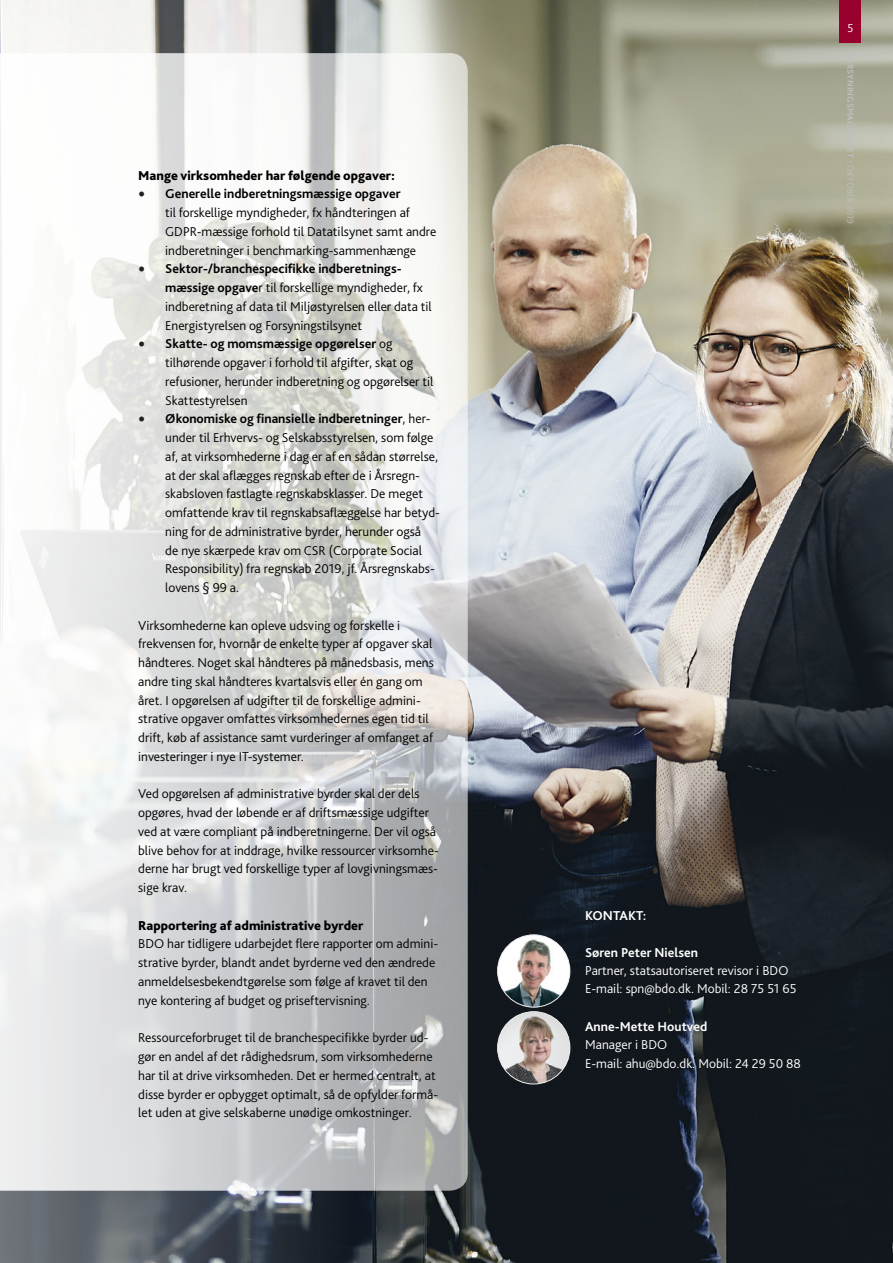
<style>
.page{position:relative;width:893px;height:1263px;background:#fff}
.page>*{position:absolute;margin:0;border:0;box-sizing:border-box;transform-origin:0 0}
.t1{font:300 13.5px/18.8px "Bliss Pro";color:#000}
.t2{font:300 13.5px/18px "Bliss Pro";color:#fff}
.t3{font:800 13.5px "Bliss Pro";color:#000}
.t4{font:700 13.5px "Bliss Pro";color:#fff}
.t5{font:300 12px "Bliss Pro";color:#fff}
.t6{font:700 9px "Bliss Pro";letter-spacing:.02em;color:#c0bfc0}
.s1{font-family:"Minion Pro";font-weight:700;font-size:18px;color:#231f20}
.s2{font-weight:700}
.s3{font-weight:300}
</style>
<div class="page">
<img style="left:0;top:0;width:893px;height:1263px">
<div style="left:840px;top:0;width:21px;height:43px;background:#98012d"></div>
<svg style="left:0;top:53px;width:468px;height:1138px"></svg>
<img style="left:498px;top:1012px;width:72px;height:72px;border-radius:36px">
<div style="left:497px;top:1011px;width:73px;height:73px;border:1px solid #e9e9e9;border-radius:50%"></div>
<img style="left:498px;top:935px;width:72px;height:72px;border-radius:36px">
<div style="left:497px;top:934px;width:73px;height:73px;border:1px solid #e9e9e9;border-radius:50%"></div>
<p class="t3" style="left:138px;top:167px;width:258px">Mange virksomheder har følgende opgaver:</p>
<p class="t1" style="left:165px;top:184px;width:273px;text-indent:-27px"><span class="s1">•</span> <span class="s2">Generelle indberetningsmæssige opgaver<br></span>til forskellige myndigheder, fx håndteringen af GDPR-mæssige forhold til Datatilsynet samt andre indberetninger i benchmarking-sammenhænge</p>
<p class="t1" style="left:165px;top:259px;width:268px;text-indent:-27px"><span class="s1">•</span> <span class="s2">Sektor-/branchespecifikke indberetnings&shy;mæssige opgave</span>r til forskellige myndigheder, fx indberetning af data til Miljøstyrelsen eller data til Energistyrelsen og Forsyningstilsynet</p>
<p class="t1" style="left:165px;top:334px;width:270px;text-indent:-27px"><span class="s1">•</span> <span class="s2">Skatte- og momsmæssige opgørelser</span> og tilhørende opgaver i forhold til afgifter, skat og refusioner, herunder indberetning og opgørelser til Skattestyrelsen</p>
<p class="t1" style="left:165px;top:409px;width:276px;text-indent:-27px"><span class="s1">•</span> <span class="s2">Økonomiske og finansielle indberetninger</span>, her&shy;under til Erhvervs- og Selskabsstyrelsen, som følge af, at virksomhederne i dag er af en sådan størrelse, at der skal aflægges regnskab efter de i Årsregn&shy;skabsloven fastlagte regnskabsklasser. De meget omfattende krav til regnskabsaflæggelse har betyd&shy;ning for de administrative byrder, herunder også<br>de nye skærpede krav om CSR (Corporate Social Responsibility) fra regnskab 2019, jf. Årsregnskabs&shy;lovens § 99 a.</p>
<p class="t1" style="left:138px;top:615px;width:297px">Virksomhederne kan opleve udsving og forskelle i frekvensen for, hvornår de enkelte typer af opgaver skal håndteres. Noget skal håndteres på månedsbasis, mens andre ting skal håndteres kvartalsvis eller én gang om året. I opgørelsen af udgifter til de forskellige admini&shy;strative opgaver omfattes virksomhedernes egen tid til drift, køb af assistance samt vurderinger af omfanget af investeringer i nye IT-systemer.</p>
<p class="t1" style="left:138px;top:784px;width:302px">Ved opgørelsen af administrative byrder skal der dels opgøres, hvad der løbende er af driftsmæssige udgifter ved at være compliant på indberetningerne. Der vil også blive behov for at inddrage, hvilke ressourcer virksomhe&shy;derne har brugt ved forskellige typer af lovgivningsmæs&shy;sige krav.</p>
<p class="t3" style="left:138px;top:917px;width:227px">Rapportering af administrative byrder</p>
<p class="t1" style="left:138px;top:934px;width:301px">BDO har tidligere udarbejdet flere rapporter om admini&shy;strative byrder, blandt andet byrderne ved den ændrede anmeldelsesbekendtgørelse som følge af kravet til den nye kontering af budget og priseftervisning.</p>
<p class="t1" style="left:138px;top:1028px;width:302px">Ressourceforbruget til de branchespecifikke byrder ud&shy;gør en andel af det rådighedsrum, som virksomhederne har til at drive virksomheden. Det er hermed centralt, at disse byrder er opbygget optimalt, så de opfylder formå&shy;let uden at give selskaberne unødige omkostninger.</p>
<p class="t5" style="left:847px;top:20px;width:8px">5</p>
<p class="t6" style="left:856px;top:52px;width:173px;rotate:90deg">FORSYNINGSMAGASINET <span class="s3">- OKTOBER 2019</span></p>
<p class="t4" style="left:585px;top:907px;width:63px">KONTAKT:</p>
<p class="t4" style="left:585px;top:944px;width:114px">Søren Peter Nielsen</p>
<p class="t2" style="left:585px;top:961px;width:213px">Partner, statsautoriseret revisor i BDO<br>E-mail: spn@bdo.dk. Mobil: 28 75 51 65</p>
<p class="t4" style="left:585px;top:1018px;width:124px">Anne-Mette Houtved</p>
<p class="t2" style="left:585px;top:1035px;width:217px;line-height:18.8px">Manager i BDO<br>E-mail: ahu@bdo.dk. Mobil: 24 29 50 88</p>
</div>
